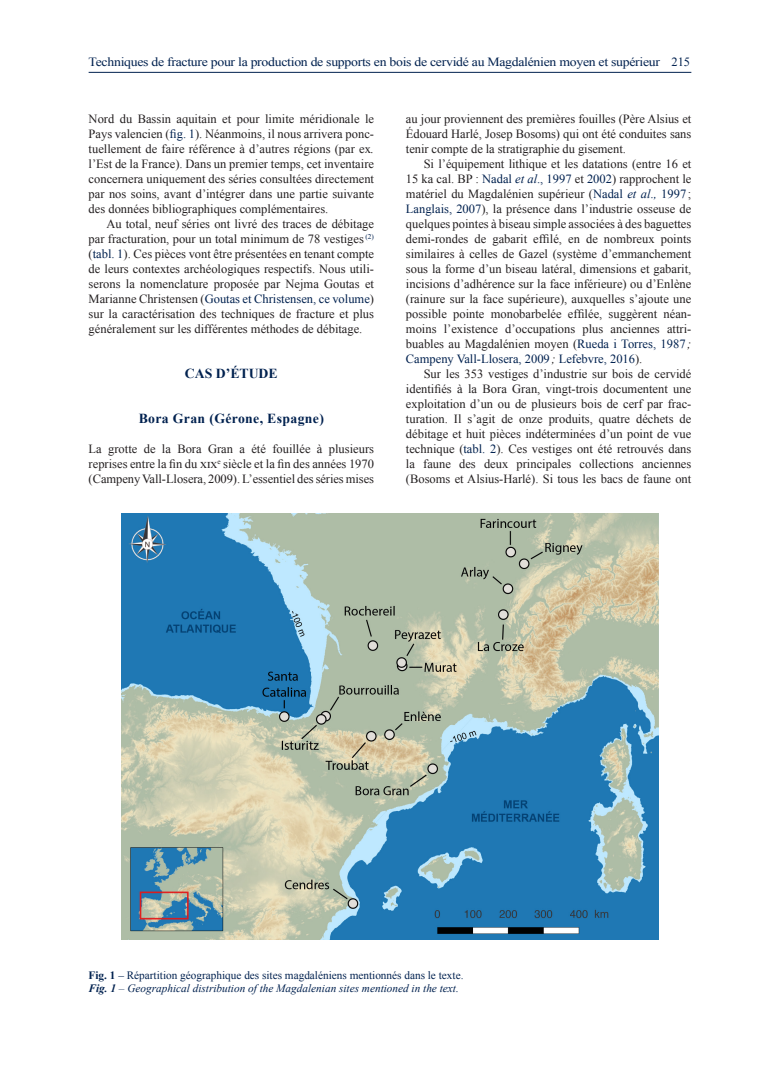
<style>
.page{position:relative;width:780px;height:1088px;background:#fff}
.page>*{position:absolute;margin:0;border:0;box-sizing:border-box;transform-origin:0 0}
.Titre2{font:700 13.75px "Times New Roman";letter-spacing:.025em;color:#00214f}
.Titre1{font:700 13.75px "Times New Roman";color:#00214f}
.Sans_retrait_sans_le{font:12.5px/15px "Times New Roman";color:#231f20;text-align:justify}
.t1{font:12.5px "Times New Roman";letter-spacing:-.02em;color:#00214f;scale:1.1 1}
.Figures{font:11.25px "Times New Roman";color:#00214f}
.Figures-2{font:italic 11.25px "Times New Roman";color:#00214f}
.s1{color:#00214f}
.s2{font-style:italic}
.s3{font-family:"Times Ten Roman SC"}
.s4{font-style:italic;color:#00214f}
.s5{font-weight:700}
</style>
<div class="page">
<hr style="left:89px;top:72px;width:602px;height:1px;background:#00214f">
<img style="left:121px;top:514px;width:537px;height:425px">
<p class="t1" style="left:89px;top:53px;width:548px">Techniques de fracture pour la production de supports en bois de cervidé au Magdalénien moyen et supérieur 215</p>
<p class="Sans_retrait_sans_le" style="left:89px;top:111px;width:287px">Nord du Bassin aquitain et pour limite méridionale le Pays valencien (<span class="s1">fig. 1</span>). Néanmoins, il nous arrivera ponc&shy;tuellement de faire référence à d’autres régions (par ex<span class="s2">. </span>l’Est de la France). Dans un premier temps, cet inventaire concernera uniquement des séries consultées directement par nos soins, avant d’intégrer dans une partie suivante des données bibliographiques complémentaires.</p>
<p class="Sans_retrait_sans_le" style="left:89px;top:216px;width:287px;text-indent:18px">Au total, neuf séries ont livré des traces de débitage par fracturation, pour un total minimum de 78 vestiges <sup>(2) </sup>(<span class="s1">tabl. 1</span>). Ces pièces vont être présentées en tenant compte de leurs contextes archéologiques respectifs. Nous utili&shy;serons la nomenclature proposée par Nejma Goutas et Marianne Christensen (<span class="s1">Goutas et Christensen, ce volume</span>) sur la caractérisation des techniques de fracture et plus généralement sur les différentes méthodes de débitage.</p>
<p class="Titre1" style="left:185px;top:364px;width:94px">CAS D’ÉTUDE</p>
<p class="Titre2" style="left:139px;top:409px;width:187px">Bora Gran (Gérone, Espagne)</p>
<p class="Sans_retrait_sans_le" style="left:89px;top:441px;width:287px">La grotte de la Bora Gran a été fouillée à plusieurs reprises entre la fin du <span class="s3">xix</span><sup>e</sup> siècle et la fin des années 1970 (Campeny Vall-Llosera, 2009). L’essentiel des séries mises</p>
<p class="Sans_retrait_sans_le" style="left:406px;top:111px;width:287px">au jour proviennent des premières fouilles (Père Alsius et Édouard Harlé, Josep Bosoms) qui ont été conduites sans tenir compte de la stratigraphie du gisement.</p>
<p class="Sans_retrait_sans_le" style="left:406px;top:156px;width:287px;text-indent:18px">Si l’équipement lithique et les datations (entre 16 et 15 ka cal. BP : <span class="s1">Nadal</span> <span class="s4">et al</span><span class="s1">., 1997</span> et <span class="s1">2002</span>) rapprochent le matériel du Magdalénien supérieur (<span class="s1">Nadal</span> <span class="s4">et al</span><span class="s1">.</span><span class="s4">,</span> <span class="s1">1997</span> ; <span class="s1">Langlais, 2007</span>), la présence dans l’industrie osseuse de quelques pointes à biseau simple associées à des baguettes demi-rondes de gabarit effilé, en de nombreux points similaires à celles de Gazel (système d’emmanchement sous la forme d’un biseau latéral, dimensions et gabarit, incisions d’adhérence sur la face inférieure) ou d’Enlène (rainure sur la face supérieure), auxquelles s’ajoute une possible pointe monobarbelée effilée, suggèrent néan&shy;moins l’existence d’occupations plus anciennes attri&shy;buables au Magdalénien moyen (<span class="s1">Rueda i Torres, 1987</span> <span class="s2">; </span><span class="s1">Campeny Vall-Llosera, 2009</span><span class="s2">;</span> <span class="s1">Lefebvre, 2016</span>).</p>
<p class="Sans_retrait_sans_le" style="left:406px;top:366px;width:287px;text-indent:18px">Sur les 353 vestiges d’industrie sur bois de cervidé identifiés à la Bora Gran, vingt-trois documentent une exploitation d’un ou de plusieurs bois de cerf par frac&shy;turation. Il s’agit de onze produits, quatre déchets de débitage et huit pièces indéterminées d’un point de vue technique (<span class="s1">tabl. 2</span>). Ces vestiges ont été retrouvés dans la faune des deux principales collections anciennes (Bosoms et Alsius-Harlé). Si tous les bacs de faune ont</p>
<p class="Figures" style="left:89px;top:967px;width:376px"><span class="s5">Fig. 1</span> – Répartition géographique des sites magdaléniens mentionnés dans le texte.</p>
<p class="Figures-2" style="left:89px;top:981px;width:371px"><span class="s5">Fig. 1</span> – Geographical distribution of the Magdalenian sites mentioned in the text.</p>
</div>
